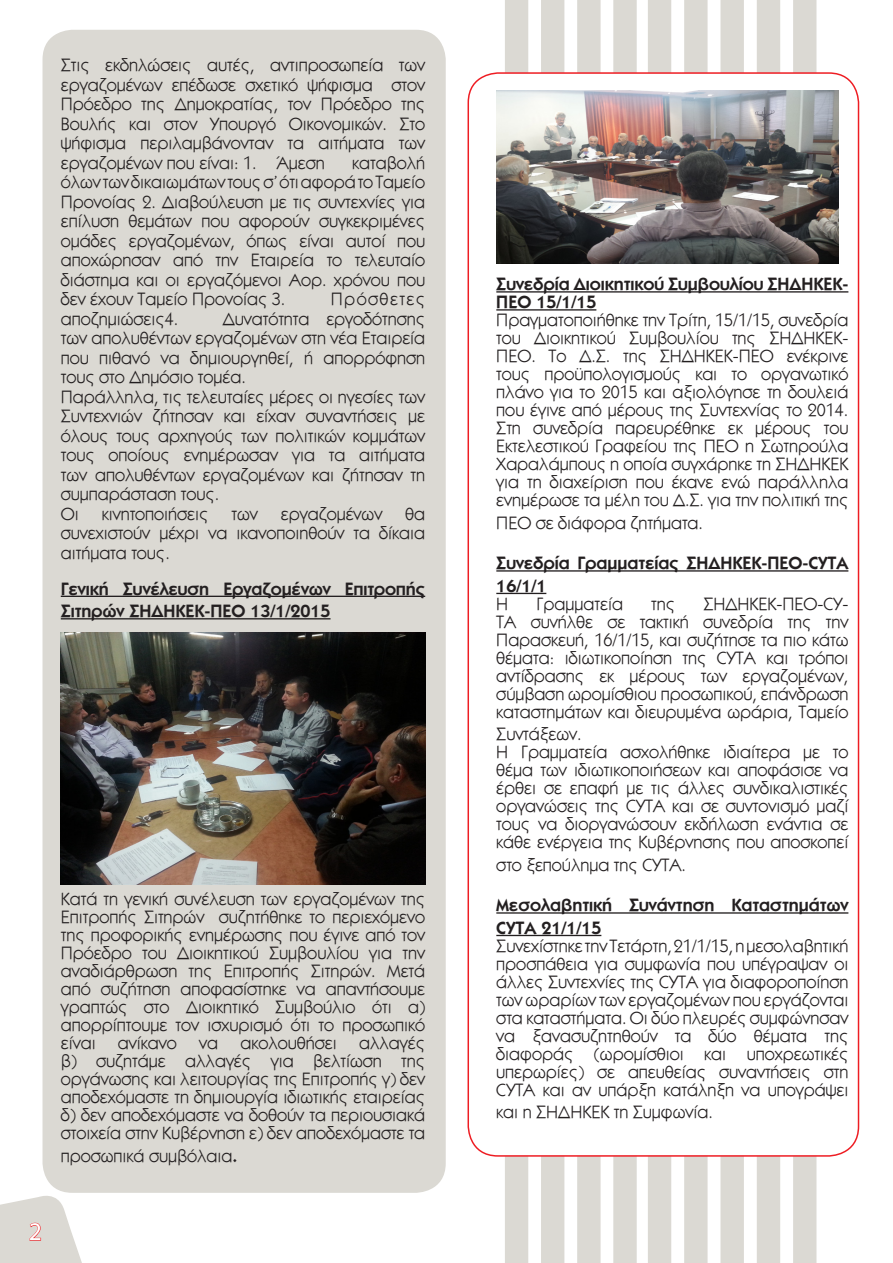
<style>
.page{position:relative;width:893px;height:1263px;background:#fff}
.page>*{position:absolute;margin:0;border:0;box-sizing:border-box;transform-origin:0 0}
.t1{font:25.5px "Myriad Pro";color:#fff}
.t2{font:18px/18px "CF Kaveros";color:#231f20;text-align:justify}
.t3{font:700 18px/22.5px "CF Kaveros";color:#231f20}
.t4{font:18px "CF Kaveros";letter-spacing:.08em;color:#231f20}
.s1{font-weight:700}
</style>
<div class="page">
<svg style="left:0;top:1190px;width:82px;height:73px"></svg>
<div style="left:43px;top:30px;width:403px;height:1163px;background:#dbd9d3;border-radius:30px"></div>
<hr style="left:61px;top:596px;width:364px;height:1px;background:#231f20">
<hr style="left:61px;top:618px;width:270px;height:1px;background:#231f20">
<div style="left:505px;top:1157px;width:23px;height:106px;background:#dbd9d3"></div>
<div style="left:505px;top:0;width:23px;height:72px;background:#dbd9d3"></div>
<div style="left:541px;top:1157px;width:23px;height:106px;background:#dbd9d3"></div>
<div style="left:541px;top:0;width:23px;height:72px;background:#dbd9d3"></div>
<div style="left:577px;top:1157px;width:24px;height:106px;background:#dbd9d3"></div>
<div style="left:577px;top:0;width:24px;height:72px;background:#dbd9d3"></div>
<svg style="left:613px;top:1157px;width:24px;height:106px;background:#dbd9d4"></svg>
<svg style="left:613px;top:0;width:24px;height:72px;background:#dbd9d4"></svg>
<div style="left:648px;top:1157px;width:23px;height:106px;background:#dbd9d3"></div>
<div style="left:648px;top:0;width:23px;height:72px;background:#dbd9d3"></div>
<div style="left:684px;top:1157px;width:24px;height:106px;background:#dbd9d3"></div>
<div style="left:684px;top:0;width:24px;height:72px;background:#dbd9d3"></div>
<div style="left:720px;top:1157px;width:24px;height:106px;background:#dbd9d3"></div>
<div style="left:720px;top:0;width:24px;height:72px;background:#dbd9d3"></div>
<div style="left:757px;top:1157px;width:23px;height:106px;background:#dbd9d3"></div>
<div style="left:757px;top:0;width:23px;height:72px;background:#dbd9d3"></div>
<div style="left:793px;top:1157px;width:23px;height:106px;background:#dbd9d3"></div>
<div style="left:793px;top:0;width:23px;height:72px;background:#dbd9d3"></div>
<hr style="left:496px;top:291px;width:352px;height:2px;background:#231f20">
<hr style="left:496px;top:309px;width:100px;height:2px;background:#231f20">
<hr style="left:496px;top:570px;width:352px;height:2px;background:#231f20">
<hr style="left:496px;top:593px;width:50px;height:1px;background:#231f20">
<hr style="left:496px;top:912px;width:352px;height:2px;background:#231f20">
<hr style="left:496px;top:935px;width:105px;height:1px;background:#231f20">
<img style="left:61px;top:632px;width:364px;height:252px">
<img style="left:496px;top:90px;width:343px;height:174px">
<p class="t2" style="left:61px;top:55px;width:366px;line-height:19.5px">Στις εκδηλώσεις αυτές, αντιπροσωπεία των εργαζομένων επέδωσε σχετικό ψήφισμα στον Πρόεδρο της Δημοκρατίας, τον Πρόεδρο της Βουλής και στον Υπουργό Οικονομικών. Στο ψήφισμα περιλαμβάνονταν τα αιτήματα των εργαζομένων που είναι: 1. Άμεση</p>
<p class="t2" style="left:61px;top:152px;width:366px;line-height:19.5px;text-indent:291px">καταβολή όλων των δικαιωμάτων τους σ’ ότι αφορά το Ταμείο Προνοίας 2. Διαβούλευση με τις συντεχνίες για επίλυση θεμάτων που αφορούν συγκεκριμένες ομάδες εργαζομένων, όπως είναι αυτοί που αποχώρησαν από την Εταιρεία το τελευταίο διάστημα και οι εργαζόμενοι Αορ. χρόνου που δεν έχουν Ταμείο Προνοίας 3.</p>
<p class="t4" style="left:331px;top:286px;width:96px">Πρόσθετες</p>
<p class="t2" style="left:61px;top:309px;width:119px">αποζημιώσεις4.</p>
<p class="t2" style="left:61px;top:308px;width:366px;line-height:19.5px;text-indent:162px">Δυνατότητα εργοδότησης των απολυθέντων εργαζομένων στη νέα Εταιρεία που πιθανό να δημιουργηθεί, ή απορρόφηση τους στο Δημόσιο τομέα.</p>
<p class="t2" style="left:61px;top:386px;width:366px;line-height:19.5px">Παράλληλα, τις τελευταίες μέρες οι ηγεσίες των Συντεχνιών ζήτησαν και είχαν συναντήσεις με όλους τους αρχηγούς των πολιτικών κομμάτων τους οποίους ενημέρωσαν για τα αιτήματα των απολυθέντων εργαζομένων και ζήτησαν τη συμπαράσταση τους.</p>
<p class="t2" style="left:61px;top:504px;width:19px">Οι</p>
<p class="t2" style="left:102px;top:504px;width:108px">κινητοποιήσεις</p>
<p class="t2" style="left:232px;top:504px;width:28px">των</p>
<p class="t2" style="left:281px;top:504px;width:103px">εργαζομένων</p>
<p class="t2" style="left:61px;top:503px;width:366px;line-height:19.5px;text-indent:344px">θα συνεχιστούν μέχρι να ικανοποιηθούν τα δίκαια αιτήματα τους.</p>
<p class="t3" style="left:61px;top:577px;width:366px">Γενική Συνέλευση Εργαζομένων Επιτροπής<br>Σιτηρών ΣΗΔΗΚΕΚ-ΠΕΟ 13/1/2015</p>
<p class="t2" style="left:61px;top:889px;width:366px">Κατά τη γενική συνέλευση των εργαζομένων της Επιτροπής Σιτηρών συζητήθηκε το περιεχόμενο της προφορικής ενημέρωσης που έγινε από τον Πρόεδρο του Διοικητικού Συμβουλίου για την αναδιάρθρωση της Επιτροπής Σιτηρών. Μετά από συζήτηση αποφασίστηκε να απαντήσουμε γραπτώς στο Διοικητικό Συμβούλιο ότι α) απορρίπτουμε τον ισχυρισμό ότι το προσωπικό είναι ανίκανο να ακολουθήσει αλλαγές β) συζητάμε αλλαγές για βελτίωση της οργάνωσης και λειτουργίας της Επιτροπής γ) δεν αποδεχόμαστε τη δημιουργία ιδιωτικής εταιρείας δ) δεν αποδεχόμαστε να δοθούν τα περιουσιακά στοιχεία στην Κυβέρνηση ε) δεν αποδεχόμαστε τα</p>
<p class="t2" style="left:61px;top:1146px;width:178px">προσωπικά συμβόλαια<span class="s1">.</span></p>
<h1 class="t1" style="left:29px;top:1216px;width:15px">2</h1>
<p class="t3" style="left:496px;top:275px;width:354px;line-height:18px">Συνεδρία Διοικητικού Συμβουλίου ΣΗΔΗΚΕΚ-<br>ΠΕΟ 15/1/15</p>
<p class="t2" style="left:496px;top:310px;width:354px">Πραγματοποιήθηκε την Τρίτη, 15/1/15, συνεδρία του Διοικητικού Συμβουλίου της ΣΗΔΗΚΕΚ-ΠΕΟ. Το Δ.Σ. της ΣΗΔΗΚΕΚ-ΠΕΟ ενέκρινε τους προϋπολογισμούς και το οργανωτικό πλάνο για το 2015 και αξιολόγησε τη δουλειά που έγινε από μέρους της Συντεχνίας το 2014.<br>Στη συνεδρία παρευρέθηκε εκ μέρους του Εκτελεστικού Γραφείου της ΠΕΟ η Σωτηρούλα Χαραλάμπους η οποία συγχάρηκε τη ΣΗΔΗΚΕΚ για τη διαχείριση που έκανε ενώ παράλληλα ενημέρωσε τα μέλη του Δ.Σ. για την πολιτική της</p>
<p class="t2" style="left:496px;top:513px;width:208px">ΠΕΟ σε διάφορα ζητήματα.</p>
<p class="t3" style="left:496px;top:551px;width:354px">Συνεδρία Γραμματείας ΣΗΔΗΚΕΚ-ΠΕΟ-CYTA<br>16/1/1</p>
<p class="t2" style="left:496px;top:594px;width:14px">Η</p>
<p class="t2" style="left:537px;top:594px;width:88px">Γραμματεία</p>
<p class="t2" style="left:651px;top:594px;width:25px">της</p>
<p class="t2" style="left:496px;top:594px;width:354px;text-indent:207px">ΣΗΔΗΚΕΚ-ΠΕΟ-CY-TA συνήλθε σε τακτική συνεδρία της την Παρασκευή, 16/1/15, και συζήτησε τα πιο κάτω θέματα: ιδιωτικοποίηση της CYTA και τρόποι αντίδρασης εκ μέρους των εργαζομένων, σύμβαση ωρομίσθιου προσωπικού, επάνδρωση καταστημάτων και διευρυμένα ωράρια, Ταμείο</p>
<p class="t2" style="left:496px;top:724px;width:87px">Συντάξεων.</p>
<p class="t2" style="left:496px;top:742px;width:354px">Η Γραμματεία ασχολήθηκε ιδιαίτερα με το θέμα των ιδιωτικοποιήσεων και αποφάσισε να έρθει σε επαφή με τις άλλες συνδικαλιστικές οργανώσεις της CYTA και σε συντονισμό μαζί τους να διοργανώσουν εκδήλωση ενάντια σε κάθε ενέργεια της Κυβέρνησης που αποσκοπεί</p>
<p class="t2" style="left:496px;top:855px;width:191px">στο ξεπούλημα της CYTA.</p>
<p class="t3" style="left:496px;top:893px;width:354px">Μεσολαβητική Συνάντηση Καταστημάτων<br>CYTA 21/1/15</p>
<p class="t2" style="left:496px;top:936px;width:354px">Συνεχίστηκε την Τετάρτη, 21/1/15, η μεσολαβητική προσπάθεια για συμφωνία που υπέγραψαν οι άλλες Συντεχνίες της CYTA για διαφοροποίηση των ωραρίων των εργαζομένων που εργάζονται στα καταστήματα. Οι δύο πλευρές συμφώνησαν να ξανασυζητηθούν τα δύο θέματα της διαφοράς (ωρομίσθιοι και υποχρεωτικές υπερωρίες) σε απευθείας συναντήσεις στη CYTA και αν υπάρξη κατάληξη να υπογράψει</p>
<p class="t2" style="left:496px;top:1102px;width:218px">και η ΣΗΔΗΚΕΚ τη Συμφωνία.</p>
</div>
